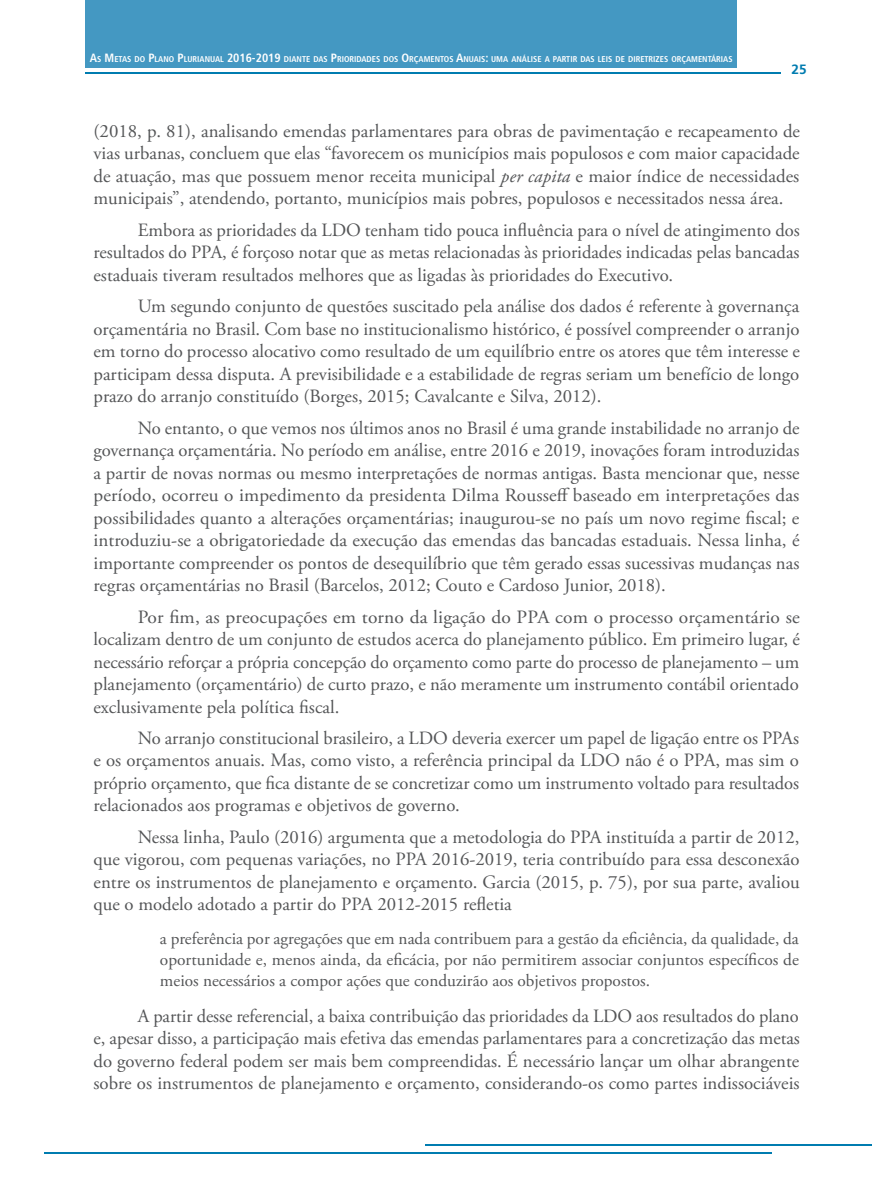
<style>
.page{position:relative;width:893px;height:1191px;background:#fff}
.page>*{position:absolute;margin:0;border:0;box-sizing:border-box;transform-origin:0 0}
.Paragrafo_Normal{font:18.75px/22.5px "Adobe Garamond Pro";color:#545557;text-align:justify}
.Paragrafo_Normal-2{font:18.75px/22.5px "Adobe Garamond Pro";color:#545557;text-align:justify;scale:1.04 1}
.Blocado{font:17.25px/20.7px "Adobe Garamond Pro";color:#545557;text-align:justify}
.t1{font:700 13.5px "Frutiger LT Pro";color:#007cb0}
.t2{font:700 condensed 8.4px "Frutiger LT Pro";color:#fff}
.s1{font-size:12px}
.s2{font-style:italic}
</style>
<div class="page">
<hr style="left:86px;top:72px;width:695px;height:2px;background:#007cb0">
<hr style="left:425px;top:1144px;width:447px;height:1px;background:#007cb0">
<hr style="left:44px;top:1152px;width:727px;height:1px;background:#007cb0">
<div style="left:86px;top:0;width:651px;height:67px;background:#4498c2"></div>
<p class="t2" style="left:90px;top:54px;width:644px"><span class="s1">A</span>S <span class="s1">M</span>ETAS DO <span class="s1">P</span>LANO <span class="s1">P</span>LURIANUAL <span class="s1">2016-2019</span> DIANTE DAS <span class="s1">P</span>RIORIDADES DOS <span class="s1">O</span>RÇAM ENTOS <span class="s1">A</span>NUAIS<span class="s1">:</span> UMA ANÁLISE A PARTIR DAS LEIS DE DIRETRIZES ORÇAM ENTÁRIAS</p>
<p class="t1" style="left:791px;top:61px;width:17px">25</p>
<p class="Paragrafo_Normal" style="left:94px;top:120px;width:708px">(2018, p. 81), analisando emendas parlamentares para obras de pavimentação e recapeamento de vias urbanas, concluem que elas “favorecem os municípios mais populosos e com maior capacidade de atuação, mas que possuem menor receita municipal <span class="s2">per capita</span> e maior índice de necessidades municipais”, atendendo, portanto, municípios mais pobres, populosos e necessitados nessa área.</p>
<p class="Paragrafo_Normal" style="left:94px;top:219px;width:708px;text-indent:44px">Embora as prioridades da LDO tenham tido pouca influência para o nível de atingimento dos resultados do PPA, é forçoso notar que as metas relacionadas às prioridades indicadas pelas bancadas estaduais tiveram resultados melhores que as ligadas às prioridades do Executivo.</p>
<p class="Paragrafo_Normal" style="left:94px;top:296px;width:708px;text-indent:44px">Um segundo conjunto de questões suscitado pela análise dos dados é referente à governança orçamentária no Brasil. Com base no institucionalismo histórico, é possível compreender o arranjo em torno do processo alocativo como resultado de um equilíbrio entre os atores que têm interesse e participam dessa disputa. A previsibilidade e a estabilidade de regras seriam um benefício de longo prazo do arranjo constituído (Borges, 2015; Cavalcante e Silva, 2012).</p>
<p class="Paragrafo_Normal" style="left:94px;top:417px;width:707px;text-indent:44px">No entanto, o que vemos nos últimos anos no Brasil é uma grande instabilidade no arranjo de governança orçamentária. No período em análise, entre 2016 e 2019, inovações foram introduzidas a partir de novas normas ou mesmo interpretações de normas antigas. Basta mencionar que, nesse período, ocorreu o impedimento da presidenta Dilma Rousseff baseado em interpretações das possibilidades quanto a alterações orçamentárias; inaugurou-se no país um novo regime fiscal; e introduziu-se a obrigatoriedade da execução das emendas das bancadas estaduais. Nessa linha, é importante compreender os pontos de desequilíbrio que têm gerado essas sucessivas mudanças nas regras orçamentárias no Brasil (Barcelos, 2012; Couto e Cardoso Junior, 2018).</p>
<p class="Paragrafo_Normal-2" style="left:94px;top:606px;width:681px;text-indent:44px">Por fim, as preocupações em torno da ligação do PPA com o processo orçamentário se localizam dentro de um conjunto de estudos acerca do planejamento público. Em primeiro lugar, é necessário reforçar a própria concepção do orçamento como parte do processo de planejamento – um planejamento (orçamentário) de curto prazo, e não meramente um instrumento contábil orientado exclusivamente pela política fiscal.</p>
<p class="Paragrafo_Normal" style="left:94px;top:727px;width:707px;text-indent:44px">No arranjo constitucional brasileiro, a LDO deveria exercer um papel de ligação entre os PPAs e os orçamentos anuais. Mas, como visto, a referência principal da LDO não é o PPA, mas sim o próprio orçamento, que fica distante de se concretizar como um instrumento voltado para resultados relacionados aos programas e objetivos de governo.</p>
<p class="Paragrafo_Normal" style="left:94px;top:826px;width:708px;text-indent:44px">Nessa linha, Paulo (2016) argumenta que a metodologia do PPA instituída a partir de 2012, que vigorou, com pequenas variações, no PPA 2016-2019, teria contribuído para essa desconexão entre os instrumentos de planejamento e orçamento. Garcia (2015, p. 75), por sua parte, avaliou que o modelo adotado a partir do PPA 2012-2015 refletia</p>
<p class="Blocado" style="left:160px;top:929px;width:640px">a preferência por agregações que em nada contribuem para a gestão da eficiência, da qualidade, da oportunidade e, menos ainda, da eficácia, por não permitirem associar conjuntos específicos de meios necessários a compor ações que conduzirão aos objetivos propostos.</p>
<p class="Paragrafo_Normal" style="left:94px;top:1005px;width:708px;text-indent:44px">A partir desse referencial, a baixa contribuição das prioridades da LDO aos resultados do plano e, apesar disso, a participação mais efetiva das emendas parlamentares para a concretização das metas do governo federal podem ser mais bem compreendidas. É necessário lançar um olhar abrangente sobre os instrumentos de planejamento e orçamento, considerando-os como partes indissociáveis</p>
</div>
